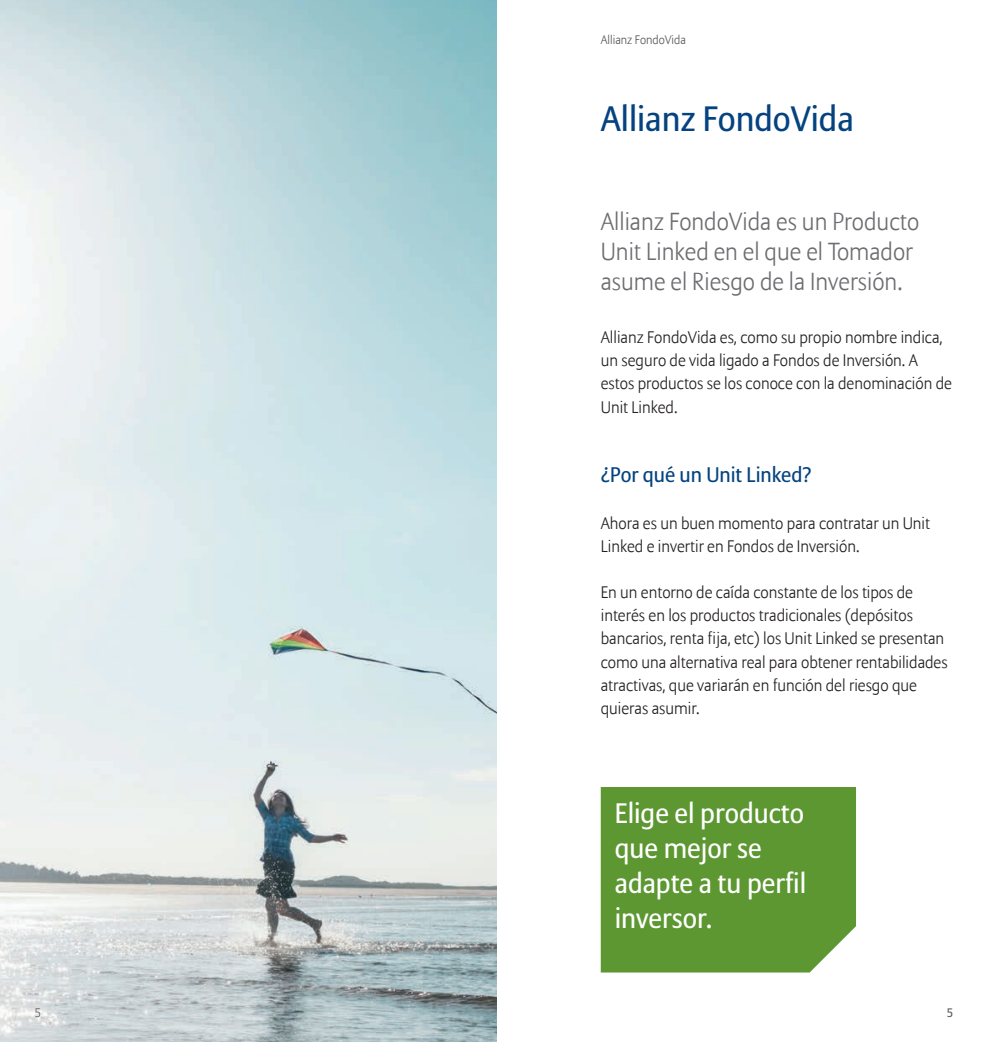
<style>
.page{position:relative;width:993px;height:1042px;background:#fff}
.page>*{position:absolute;margin:0;border:0;box-sizing:border-box;transform-origin:0 0}
.t1{font:35px "Allianz Sans";color:#04437f}
.t2{font:28px/35px "Allianz Sans";color:#fff}
.t3{font:300 24.5px/29.8px "Allianz Sans";color:#6c6d70}
.t4{font:21px "Allianz Sans";color:#04437f}
.t5{font:300 16.62px/23.3px "Allianz Sans";color:#231f20}
.t6{font:300 12.25px "Allianz Sans";color:#57585a}
.t7{font:12.25px "Allianz Sans";color:#57585a}
</style>
<div class="page">
<div style="left:600px;top:787px;width:255px;height:185px;background:#5c9731"></div>
<img style="left:0;top:0;width:496px;height:1042px">
<p class="t6" style="left:35px;top:1007px;width:8px">5</p>
<p class="t6" style="left:600px;top:35px;width:87px">Allianz FondoVida</p>
<h1 class="t1" style="left:600px;top:104px;width:254px">Allianz FondoVida</h1>
<h3 class="t3" style="left:600px;top:209px;width:320px">Allianz FondoVida es un Producto<br>Unit Linked en el que el Tomador asume el Riesgo de la Inversión.</h3>
<p class="t5" style="left:600px;top:327px;width:352px">Allianz FondoVida es, como su propio nombre indica, un seguro de vida ligado a Fondos de Inversión. A estos productos se los conoce con la denominación de Unit Linked.</p>
<p class="t4" style="left:600px;top:466px;width:212px">¿Por qué un Unit Linked?</p>
<p class="t5" style="left:600px;top:512px;width:331px">Ahora es un buen momento para contratar un Unit<br>Linked e invertir en Fondos de Inversión.</p>
<p class="t5" style="left:600px;top:582px;width:348px">En un entorno de caída constante de los tipos de interés en los productos tradicionales (depósitos bancarios, renta fija, etc) los Unit Linked se presentan como una alternativa real para obtener rentabilidades atractivas, que variarán en función del riesgo que quieras asumir.</p>
<h2 class="t2" style="left:614px;top:797px;width:193px">Elige el producto que mejor se adapte a tu perfil inversor.</h2>
<p class="t7" style="left:946px;top:1007px;width:8px">5</p>
</div>
